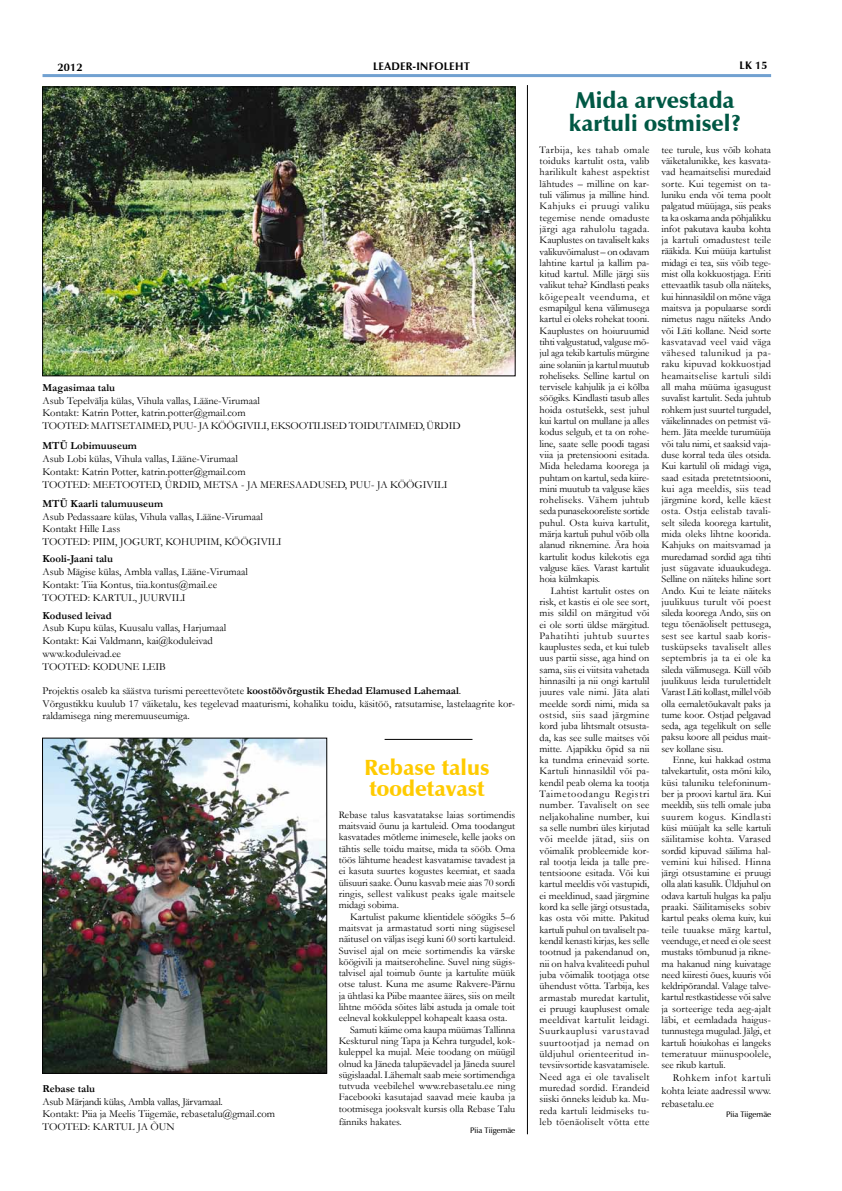
<style>
.page{position:relative;width:842px;height:1191px;background:#fff}
.page>*{position:absolute;margin:0;border:0;box-sizing:border-box;transform-origin:0 0}
.t1{font:900 23px/23px "Zapf Humanist 601 BT";color:#005844}
.t2{font:900 22px/21px "Zapf Humanist 601 BT";color:#ffcb00}
.t3{font:700 11px "Zapf Humanist 601 BT";letter-spacing:.025em;color:#000}
.t4{font:10.7px/12.8px "Garamond";color:#000}
.t5{font:700 10.7px "Garamond";color:#000}
.t6{font:10.3px/11.3px "Garamond";color:#000;text-align:justify}
.t7{font:600 8px "Zapf Humanist 601 BT";color:#000}
.s1{font-weight:700}
</style>
<div class="page">
<hr style="left:43px;top:74px;width:728px;height:3px;background:#71a1d1">
<img style="left:45px;top:89px;width:468px;height:285px">
<div style="left:43px;top:87px;width:472px;height:289px;border:1px solid #000"></div>
<img style="left:44px;top:740px;width:281px;height:331px">
<div style="left:42px;top:738px;width:285px;height:335px;border:1px solid #000"></div>
<hr style="left:527px;top:85px;width:1px;height:1049px;background:#000">
<hr style="left:385px;top:739px;width:87px;height:1px;background:#000">
<p class="t3" style="left:57px;top:60px;width:26px">2012</p>
<p class="t3" style="left:373px;top:59px;width:69px">LEADER-INFOLE</p>
<p class="t3" style="left:455px;top:59px;width:17px">HT</p>
<p class="t3" style="left:739px;top:59px;width:30px">LK 15</p>
<p class="t5" style="left:43px;top:380px;width:74px">Magasimaa talu</p>
<p class="t4" style="left:43px;top:393px;width:420px">Asub Tepelvälja külas, Vihula vallas, Lääne-Virumaal<br>Kontakt: Katrin Potter, katrin.potter@gmail.com<br>TOOTED: MAITSETAIMED, PUU- JA KÖÖGIVILI, EKSOOTILISED TOIDUTAIMED, ÜRDID</p>
<p class="t5" style="left:43px;top:439px;width:96px">MTÜ Lobimuuseum</p>
<p class="t4" style="left:43px;top:452px;width:406px">Asub Lobi külas, Vihula vallas, Lääne-Virumaal<br>Kontakt: Katrin Potter, katrin.potter@gmail.com<br>TOOTED: MEETOOTED, ÜRDID, METSA - JA MERESAADUSED, PUU- JA KÖÖGIVILI</p>
<p class="t5" style="left:43px;top:496px;width:122px">MTÜ Kaarli talumuuseum</p>
<p class="t4" style="left:43px;top:509px;width:241px">Asub Pedassaare külas, Vihula vallas, Lääne-Virumaal<br>Kontakt Hille Lass<br>TOOTED: PIIM, JOGURT, KOHUPIIM, KÖÖGIVILI</p>
<p class="t5" style="left:43px;top:551px;width:72px">Kooli-Jaani talu</p>
<p class="t4" style="left:43px;top:565px;width:207px">Asub Mägise külas, Ambla vallas, Lääne-Virumaal<br>Kontakt: Tiia Kontus, tiia.kontus@mail.ee<br>TOOTED: KARTUL, JUURVILI</p>
<p class="t5" style="left:43px;top:608px;width:71px">Kodused leivad</p>
<p class="t4" style="left:43px;top:621px;width:185px">Asub Kupu külas, Kuusalu vallas, Harjumaal<br>Kontakt: Kai Valdmann, kai@koduleivad www.koduleivad.ee<br>TOOTED: KODUNE LEIB</p>
<p class="t4" style="left:43px;top:683px;width:474px">Projektis osaleb ka säästva turismi pereettevõtete <span class="s1">koostöövõrgustik Ehedad Elamused Lahemaal</span>.<br>Võrgustikku kuulub 17 väiketalu, kes tegelevad maaturismi, kohaliku toidu, käsitöö, ratsutamise, lastelaagrite kor&shy;raldamisega ning meremuuseumiga.</p>
<p class="t5" style="left:43px;top:1081px;width:54px">Rebase talu</p>
<p class="t4" style="left:43px;top:1094px;width:234px">Asub Märjandi külas, Ambla vallas, Järvamaal.<br>Kontakt: Piia ja Meelis Tiigemäe, rebasetalu@gmail.com<br>TOOTED: KARTUL JA ÕUN</p>
<h2 class="t2" style="left:365px;top:756px;width:126px">Rebase talus toodetavast</h2>
<p class="t6" style="left:339px;top:808px;width:178px">Rebase talus kasvatatakse laias sortimendis maitsvaid õunu ja kartuleid. Oma toodangut kasvatades mõtleme inimesele, kelle jaoks on tähtis selle toidu maitse, mida ta sööb. Oma töös lähtume headest kasvatamise tavadest ja ei kasuta suurtes kogustes keemiat, et saada ülisuuri saake. Õunu kasvab meie aias 70 sordi ringis, sellest valikust peaks igale maitsele midagi sobima.</p>
<p class="t6" style="left:350px;top:910px;width:167px">Kartulist pakume klientidele söögiks 5–6</p>
<p class="t6" style="left:339px;top:921px;width:178px">maitsvat ja armastatud sorti ning sügisesel</p>
<p class="t6" style="left:339px;top:933px;width:178px">näitusel on väljas isegi kuni 60 sorti kartuleid.</p>
<p class="t6" style="left:339px;top:944px;width:178px">Suvisel ajal on meie sortimendis ka värske</p>
<p class="t6" style="left:339px;top:955px;width:178px">köögivili ja maitseroheline. Suvel ning sügis-</p>
<p class="t6" style="left:339px;top:967px;width:178px">talvisel ajal toimub õunte ja kartulite müük</p>
<p class="t6" style="left:339px;top:978px;width:178px">otse talust. Kuna me asume Rakvere-Pärnu</p>
<p class="t6" style="left:339px;top:989px;width:178px">ja ühtlasi ka Piibe maantee ääres, siis on meilt</p>
<p class="t6" style="left:339px;top:1001px;width:178px">lihtne mööda sõites läbi astuda ja omale toit</p>
<p class="t6" style="left:339px;top:1012px;width:170px">eelneval kokkuleppel kohapealt kaasa osta.</p>
<p class="t6" style="left:350px;top:1023px;width:167px">Samuti käime oma kaupa müümas Tallinna</p>
<p class="t6" style="left:339px;top:1034px;width:178px">Keskturul ning Tapa ja Kehra turgudel, kok-</p>
<p class="t6" style="left:339px;top:1046px;width:178px">kuleppel ka mujal. Meie toodang on müügil</p>
<p class="t6" style="left:339px;top:1057px;width:178px">olnud ka Jäneda talupäevadel ja Jäneda suurel</p>
<p class="t6" style="left:339px;top:1068px;width:178px">sügislaadal. Lähemalt saab meie sortimendiga</p>
<p class="t6" style="left:339px;top:1080px;width:178px">tutvuda veebilehel www.rebasetalu.ee ning</p>
<p class="t6" style="left:339px;top:1091px;width:178px">Facebooki kasutajad saavad meie kauba ja</p>
<p class="t6" style="left:339px;top:1102px;width:178px">tootmisega jooksvalt kursis olla Rebase Talu</p>
<p class="t6" style="left:339px;top:1115px;width:64px">fänniks hakates.</p>
<p class="t7" style="left:470px;top:1125px;width:47px">Piia Tiigemäe</p>
<h1 class="t1" style="left:569px;top:88px;width:173px">Mida arvestada kartuli ostmisel?</h1>
<p class="t6" style="left:540px;top:144px;width:111px">Tarbija, kes tahab omale toiduks kartulit osta, valib harilikult kahest aspektist lähtudes – milline on kar&shy;tuli välimus ja milline hind.<br>Kahjuks ei pruugi valiku tegemise nende omaduste järgi aga rahulolu tagada.<br>Kauplustes on tavaliselt kaks valikuvõimalust – on odavam lahtine kartul ja kallim pa&shy;kitud kartul. Mille järgi siis valikut teha? Kindlasti peaks kõigepealt veenduma, et esmapilgul kena välimusega kartul ei oleks rohekat tooni.<br>Kauplustes on hoiuruumid tihti valgustatud, valguse mõ&shy;jul aga tekib kartulis mürgine aine solaniin ja kartul muutub roheliseks. Selline kartul on tervisele kahjulik ja ei kõlba söögiks. Kindlasti tasub alles hoida ostutšekk, sest juhul kui kartul on mullane ja alles kodus selgub, et ta on rohe&shy;line, saate selle poodi tagasi viia ja pretensiooni esitada.<br>Mida heledama koorega ja puhtam on kartul, seda kiire&shy;mini muutub ta valguse käes roheliseks. Vähem juhtub seda punasekooreliste sortide puhul. Osta kuiva kartulit, märja kartuli puhul võib olla alanud riknemine. Ära hoia kartulit kodus kilekotis ega valguse käes. Varast kartulit hoia külmkapis.</p>
<p class="t6" style="left:540px;top:584px;width:111px;text-indent:11px">Lahtist kartulit ostes on risk, et kastis ei ole see sort, mis sildil on märgitud või ei ole sorti üldse märgitud.<br>Pahatihti juhtub suurtes kauplustes seda, et kui tuleb uus partii sisse, aga hind on sama, siis ei viitsita vahetada hinnasilti ja nii ongi kartulil juures vale nimi. Jäta alati meelde sordi nimi, mida sa ostsid, siis saad järgmine kord juba lihtsmalt otsusta&shy;da, kas see sulle maitses või mitte. Ajapikku õpid sa nii ka tundma erinevaid sorte.<br>Kartuli hinnasildil või pa&shy;kendil peab olema ka tootja Taimetoodangu Registri number. Tavaliselt on see neljakohaline number, kui sa selle numbri üles kirjutad või meelde jätad, siis on võimalik probleemide kor&shy;ral tootja leida ja talle pre&shy;tentsioone esitada. Või kui kartul meeldis või vastupidi, ei meeldinud, saad järgmine kord ka selle järgi otsustada, kas osta või mitte. Pakitud kartuli puhul on tavaliselt pa&shy;kendil kenasti kirjas, kes selle tootnud ja pakendanud on, nii on halva kvaliteedi puhul juba võimalik tootjaga otse ühendust võtta. Tarbija, kes armastab muredat kartulit, ei pruugi kauplusest omale meeldivat kartulit leidagi.<br>Suurkauplusi varustavad suurtootjad ja nemad on üldjuhul orienteeritud in&shy;tevsiivsortide kasvatamisele.<br>Need aga ei ole tavaliselt muredad sordid. Erandeid siiski õnneks leidub ka. Mu&shy;reda kartuli leidmiseks tu&shy;leb tõenäoliselt võtta ette</p>
<p class="t6" style="left:661px;top:143px;width:111px">tee turule, kus võib kohata väiketalunikke, kes kasvata&shy;vad heamaitselisi muredaid sorte. Kui tegemist on ta&shy;luniku enda või tema poolt palgatud müüjaga, siis peaks ta ka oskama anda põhjalikku infot pakutava kauba kohta ja kartuli omadustest teile rääkida. Kui müüja kartulist midagi ei tea, siis võib tege&shy;mist olla kokkuostjaga. Eriti ettevaatlik tasub olla näiteks, kui hinnasildil on mõne väga maitsva ja populaarse sordi nimetus nagu näiteks Ando või Läti kollane. Neid sorte kasvatavad veel vaid väga vähesed talunikud ja pa&shy;raku kipuvad kokkuostjad heamaitselise kartuli sildi all maha müüma igasugust suvalist kartulit. Seda juhtub rohkem just suurtel turgudel, väikelinnades on petmist vä&shy;hem. Jäta meelde turumüüja või talu nimi, et saaksid vaja&shy;duse korral teda üles otsida.<br>Kui kartulil oli midagi viga, saad esitada pretetntsiooni, kui aga meeldis, siis tead järgmine kord, kelle käest osta. Ostja eelistab tavali&shy;selt sileda koorega kartulit, mida oleks lihtne koorida.<br>Kahjuks on maitsvamad ja muredamad sordid aga tihti just sügavate iduaukudega.<br>Selline on näiteks hiline sort Ando. Kui te leiate näiteks juulikuus turult või poest sileda koorega Ando, siis on tegu tõenäoliselt pettusega, sest see kartul saab koris&shy;tusküpseks tavaliselt alles septembris ja ta ei ole ka sileda välimusega. Küll võib juulikuus leida turulettidelt Varast Läti kollast, millel võib olla eemaletõukavalt paks ja tume koor. Ostjad pelgavad seda, aga tegelikult on selle paksu koore all peidus mait&shy;sev kollane sisu.</p>
<p class="t6" style="left:661px;top:754px;width:111px;text-indent:11px">Enne, kui hakkad ostma talvekartulit, osta mõni kilo, küsi taluniku telefoninum&shy;ber ja proovi kartul ära. Kui meeldib, siis telli omale juba suurem kogus. Kindlasti küsi müüjalt ka selle kartuli säilitamise kohta. Varased sordid kipuvad säilima hal&shy;vemini kui hilised. Hinna järgi otsustamine ei pruugi olla alati kasulik. Üldjuhul on odava kartuli hulgas ka palju praaki. Säilitamiseks sobiv kartul peaks olema kuiv, kui teile tuuakse märg kartul, veenduge, et need ei ole seest mustaks tõmbunud ja rikne&shy;ma hakanud ning kuivatage need kiiresti õues, kuuris või keldripõrandal. Valage talve&shy;kartul restkastidesse või salve ja sorteerige teda aeg-ajalt läbi, et eemladada haigus&shy;tunnustega mugulad. Jälgi, et kartuli hoiukohas ei langeks temeratuur miinuspoolele, see rikub kartuli.</p>
<p class="t4" style="left:661px;top:1071px;width:111px;text-align:justify;text-indent:11px">Rohkem infot kartuli kohta leiate aadressil www. rebasetalu.ee</p>
<p class="t7" style="left:726px;top:1108px;width:47px">Piia Tiigemäe</p>
</div>
